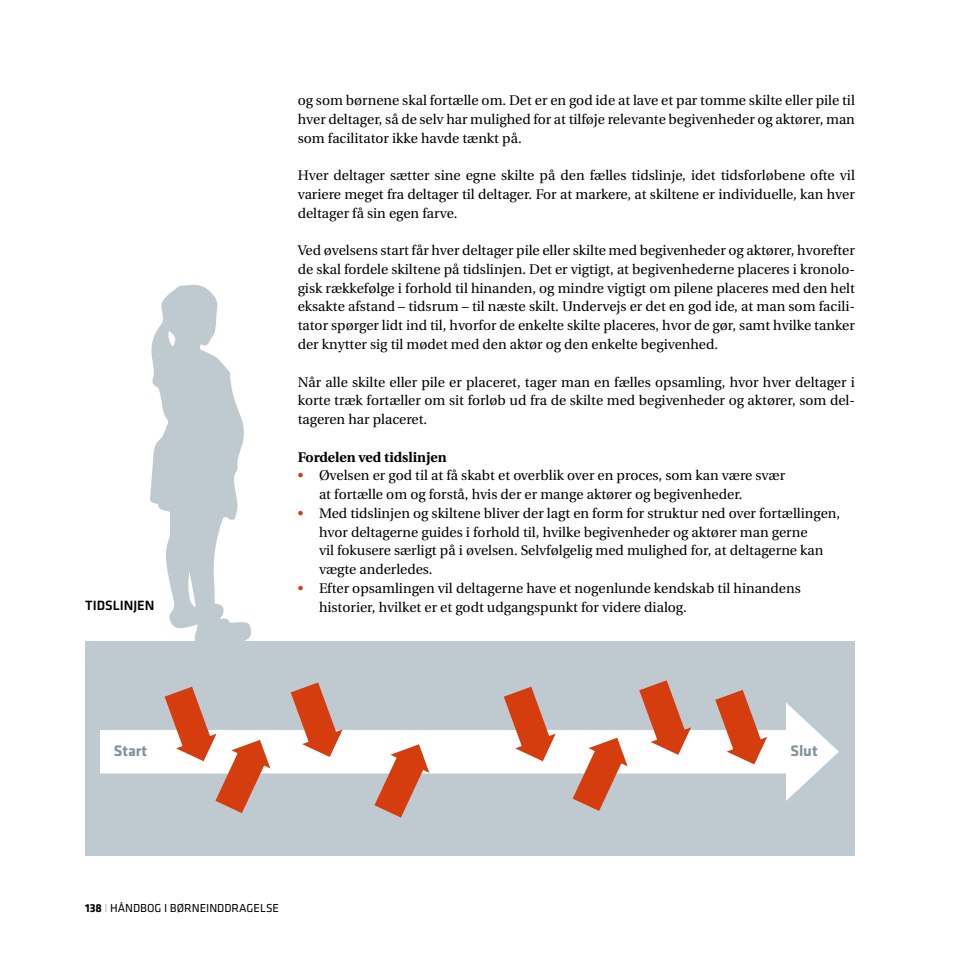
<style>
.page{position:relative;width:957px;height:957px;background:#fff}
.page>*{position:absolute;margin:0;border:0;box-sizing:border-box;transform-origin:0 0}
.t1{font:700 15.75px "Klavika";color:#83929b}
.t2{font:13.95px/18.8px "Utopia";color:#000;text-align:justify}
.t3{font:700 13.95px "Utopia";color:#000}
.t4{font:500 13.95px "Klavika";color:#000}
.t5{font:12px "Klavika";color:#000}
.s1{color:#d53d0e}
.s2{font-weight:700}
.s3{font-weight:300;color:#9d9d9c}
</style>
<div class="page">
<svg style="left:150px;top:285px;width:101px;height:356px;fill:#bfc9d0"></svg>
<div style="left:85px;top:641px;width:770px;height:215px;background:#bfc9d0"></div>
<div style="left:100px;top:730px;width:702px;height:43px;background:#fff"></div>
<svg style="left:786px;top:703px;width:53px;height:98px"></svg>
<svg style="left:165px;top:686px;width:105px;height:127px"></svg>
<svg style="left:291px;top:682px;width:51px;height:75px"></svg>
<svg style="left:374px;top:744px;width:55px;height:73px"></svg>
<svg style="left:504px;top:686px;width:51px;height:75px"></svg>
<svg style="left:572px;top:738px;width:55px;height:73px"></svg>
<svg style="left:639px;top:680px;width:52px;height:75px"></svg>
<svg style="left:715px;top:690px;width:52px;height:74px"></svg>
<p class="t4" style="left:85px;top:598px;width:71px">TIDSLINJEN</p>
<p class="t2" style="left:298px;top:91px;width:559px">og som børnene skal fortælle om. Det er en god ide at lave et par tomme skilte eller pile til hver deltager, så de selv har mulighed for at tilføje relevante begivenheder og aktører, man som facilitator ikke havde tænkt på.</p>
<p class="t2" style="left:298px;top:166px;width:559px">Hver deltager sætter sine egne skilte på den fælles tidslinje, idet tidsforløbene ofte vil variere meget fra deltager til deltager. For at markere, at skiltene er individuelle, kan hver deltager få sin egen farve.</p>
<p class="t2" style="left:298px;top:241px;width:559px">Ved øvelsens start får hver deltager pile eller skilte med begivenheder og aktører, hvorefter de skal fordele skiltene på tidslinjen. Det er vigtigt, at begivenhederne placeres i kronolo&shy;gisk rækkefølge i forhold til hinanden, og mindre vigtigt om pilene placeres med den helt eksakte afstand – tidsrum – til næste skilt. Undervejs er det en god ide, at man som facili&shy;tator spørger lidt ind til, hvorfor de enkelte skilte placeres, hvor de gør, samt hvilke tanker der knytter sig til mødet med den aktør og den enkelte begivenhed.</p>
<p class="t2" style="left:298px;top:373px;width:559px">Når alle skilte eller pile er placeret, tager man en fælles opsamling, hvor hver deltager i korte træk fortæller om sit forløb ud fra de skilte med begivenheder og aktører, som del&shy;tageren har placeret.</p>
<p class="t3" style="left:298px;top:449px;width:150px">Fordelen ved tidslinjen</p>
<p class="t2" style="left:319px;top:466px;width:468px;text-indent:-21px"><span class="s1">•</span> Øvelsen er god til at få skabt et overblik over en proces, som kan være svær at fortælle om og forstå, hvis der er mange aktører og begivenheder.</p>
<p class="t2" style="left:319px;top:504px;width:523px;text-align:left;text-indent:-21px"><span class="s1">•</span> Med tidslinjen og skiltene bliver der lagt en form for struktur ned over fortællingen, hvor deltagerne guides i forhold til, hvilke begivenheder og aktører man gerne<br>vil fokusere særligt på i øvelsen. Selvfølgelig med mulighed for, at deltagerne kan vægte anderledes.</p>
<p class="t2" style="left:319px;top:579px;width:483px;text-indent:-21px"><span class="s1">•</span> Efter opsamlingen vil deltagerne have et nogenlunde kendskab til hinandens historier, hvilket er et godt udgangspunkt for videre dialog.</p>
<p class="t1" style="left:114px;top:742px;width:35px">Start</p>
<p class="t1" style="left:790px;top:742px;width:29px">Slut</p>
<p class="t5" style="left:85px;top:901px;width:195px"><span class="s2">138</span> <span class="s3">I</span> HÅNDBOG I BØRNEINDDRAGELSE</p>
</div>
